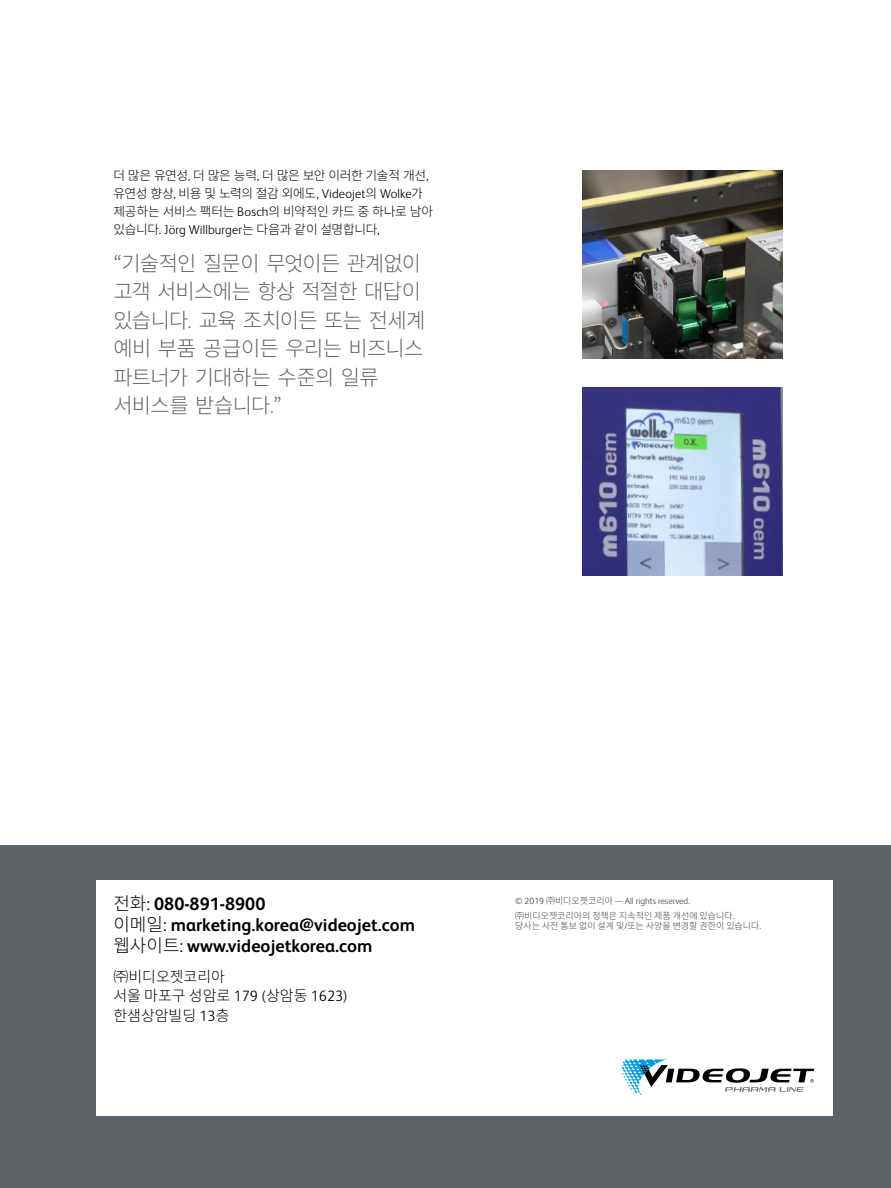
<style>
.page{position:relative;width:891px;height:1188px;background:#fff}
.page>*{position:absolute;margin:0;border:0;box-sizing:border-box;transform-origin:0 0}
.t1{font:300 21px/28.5px "Noto Sans CJ Kkr";letter-spacing:-.035em;color:#5e6367}
.t2{font:700 18px/21px "FS Albert Pro";color:#000}
.t3{font:300 15px/19.5px "Noto Sans CJ Kkr";color:#000}
.t4{font:300 12.75px/18px "Noto Sans CJ Kkr";letter-spacing:-.03em;color:#000}
.t5{font:300 12.75px "FS Albert Pro";letter-spacing:.01em;color:#000}
.t6{font:300 9px/10.5px "Noto Sans CJ Kkr";color:#414042}
.t7{font:300 9px "FS Albert Pro";color:#414042}
.s1{font-family:"FS Albert Pro"}
.s2{font-family:"Noto Sans CJ Kkr"}
.s3{font-family:"Benton Gothic"}
.s4{font-family:"Noto Sans CJ Kkr";font-weight:300}
.s5{font-weight:300}
</style>
<div class="page">
<div style="left:0;top:846px;width:891px;height:342px;background:#5e6367"></div>
<div style="left:96px;top:880px;width:737px;height:236px;background:#fff"></div>
<img style="left:582px;top:171px;width:201px;height:188px">
<img style="left:582px;top:388px;width:201px;height:188px">
<svg style="left:622px;top:1060px;width:192px;height:35px"></svg>
<p class="t4" style="left:113px;top:166px;width:322px">더 많은 유연성<span class="s1">,</span> 더 많은 능력<span class="s1">,</span> 더 많은 보안 이러한 기술적 개선<span class="s1">, </span>유연성 향상<span class="s1">,</span> 비용 및 노력의 절감 외에도<span class="s1">, Videojet</span>의 <span class="s1">Wolke</span>가 제공하는 서비스 팩터는 <span class="s1">Bosch</span>의 비약적인 카드 중 하나로 남아</p>
<p class="t5" style="left:113px;top:221px;width:268px"><span class="s2">있습니다</span>. Jörg Willburger<span class="s2">는 다음과 같이 설명합니다</span>,</p>
<h1 class="t1" style="left:113px;top:249px;width:314px">“기술적인 질문이 무엇이든 관계없이 고객 서비스에는 항상 적절한 대답이 있습니다<span class="s3">.</span> 교육 조치이든 또는 전세계 예비 부품 공급이든 우리는 비즈니스 파트너가 기대하는 수준의 일류 서비스를 받습니다<span class="s3">.</span>”</h1>
<h2 class="t2" style="left:113px;top:893px;width:303px"><span class="s4">전화</span><span class="s5">:</span> 080-891-8900<br><span class="s4">이메일</span><span class="s5">:</span> marketing.korea@videojet.com <span class="s4">웹사이트</span><span class="s5">:</span> www.videojetkorea.com</h2>
<p class="t3" style="left:113px;top:967px;width:236px">㈜비디오젯코리아<br>서울 마포구 성암로 <span class="s1">179 (</span>상암동 <span class="s1">1623) </span>한샘상암빌딩 <span class="s1">13</span>층</p>
<p class="t7" style="left:515px;top:895px;width:176px">© 2019 <span class="s2">㈜비디오젯코리아 —</span> All rights reserved.</p>
<p class="t6" style="left:515px;top:910px;width:248px">㈜비디오젯코리아의 정책은 지속적인 제품 개선에 있습니다<span class="s1">. </span>당사는 사전 통보 없이 설계 및<span class="s1">/</span>또는 사양을 변경할 권한이 있습니다<span class="s1">.</span></p>
</div>
